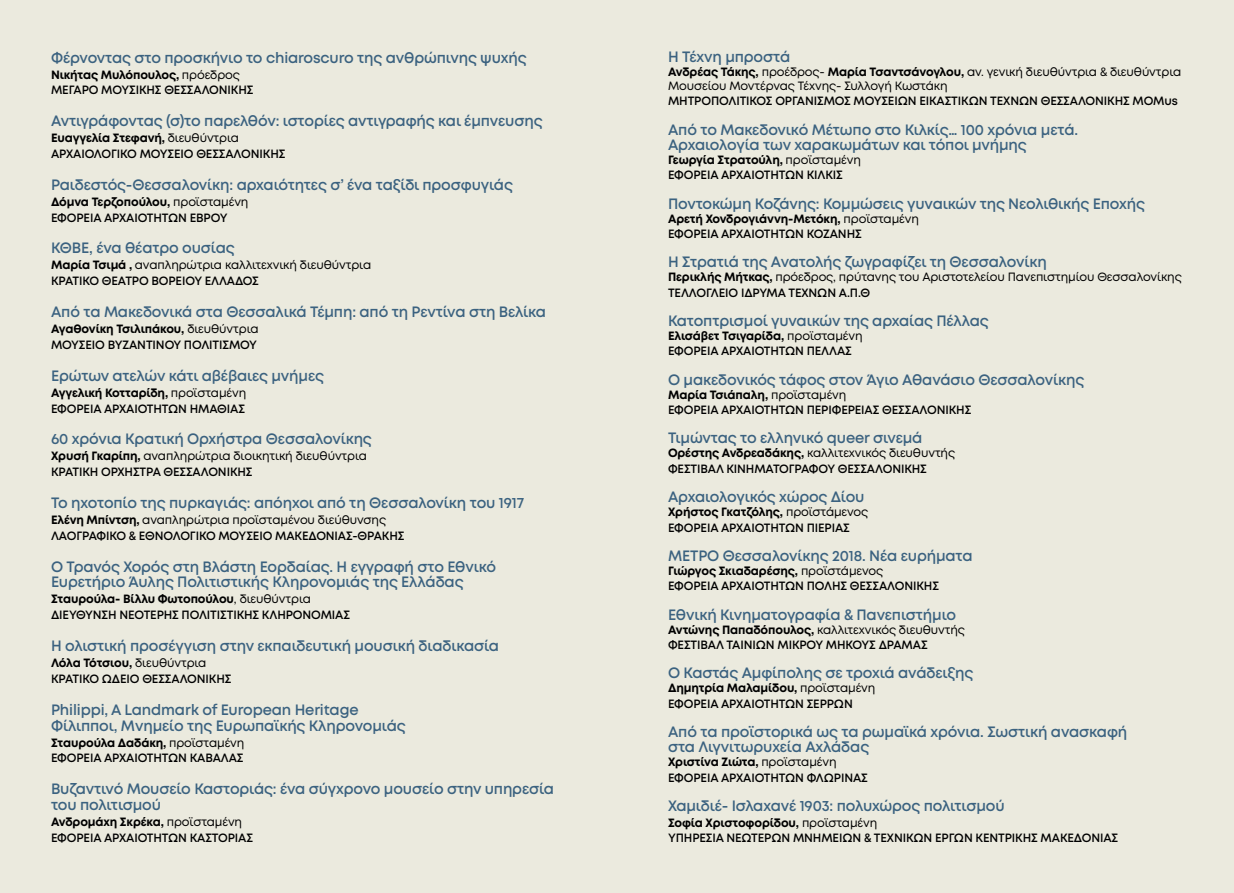
<style>
.page{position:relative;width:1234px;height:893px;background:#fff}
.page>*{position:absolute;margin:0;border:0;box-sizing:border-box;transform-origin:0 0}
.t1{font:600 15px/15.9px "Mont";letter-spacing:-.01em;color:#3b6280}
.t2{font:600 12px/15.9px "Mont";letter-spacing:-.01em;color:#000}
.t3{font:12px/15.9px "Mont";letter-spacing:-.01em;color:#000}
.t4{font:700 12px/15.5px "Mont";letter-spacing:-.01em;color:#000}
.s1{font-weight:700}
.s2{font-weight:400}
.s3{font-weight:600}
</style>
<div class="page">
<div style="left:0;top:0;width:1233px;height:893px;background:#ebeade"></div>
<p class="t1" style="left:51px;top:49px;width:477px">Φέρνοντας στο προσκήνιο το chiaroscuro της ανθρώπινης ψυχής</p>
<p class="t2" style="left:51px;top:66px;width:204px"><span class="s1">Νικήτας Μυλόπουλος,</span> <span class="s2">πρόεδρος<br></span>ΜΕΓΑΡΟ ΜΟΥΣΙΚΗΣ ΘΕΣΣΑΛΟΝΙΚΗΣ</p>
<p class="t1" style="left:51px;top:113px;width:493px">Αντιγράφοντας (σ)το παρελθόν: ιστορίες αντιγραφής και έμπνευσης</p>
<p class="t2" style="left:51px;top:130px;width:236px"><span class="s1">Ευαγγελία Στεφανή,</span> <span class="s2">διευθύντρια<br></span>ΑΡΧΑΙΟΛΟΓΙΚΟ ΜΟΥΣΕΙΟ ΘΕΣΣΑΛΟΝΙΚΗΣ</p>
<p class="t1" style="left:51px;top:177px;width:463px">Ραιδεστός-Θεσσαλονίκη: αρχαιότητες σ’ ένα ταξίδι προσφυγιάς</p>
<p class="t2" style="left:51px;top:194px;width:199px"><span class="s1">Δόμνα Τερζοπούλου,</span> <span class="s2">προϊσταμένη<br></span>ΕΦΟΡΕΙΑ ΑΡΧΑΙΟΤΗΤΩΝ ΕΒΡΟΥ</p>
<p class="t1" style="left:51px;top:240px;width:185px">ΚΘΒΕ, ένα θέατρο ουσίας</p>
<p class="t3" style="left:51px;top:257px;width:321px"><span class="s1">Μαρία Τσιμά ,</span> αναπληρώτρια καλλιτεχνική διευθύντρια<br><span class="s3">ΚΡΑΤΙΚΟ ΘΕΑΤΡΟ ΒΟΡΕΙΟΥ ΕΛΛΑΔΟΣ</span></p>
<p class="t1" style="left:51px;top:304px;width:496px">Από τα Μακεδονικά στα Θεσσαλικά Τέμπη: από τη Ρεντίνα στη Βελίκα</p>
<p class="t2" style="left:51px;top:321px;width:209px"><span class="s1">Αγαθονίκη Τσιλιπάκου,</span> <span class="s2">διευθύντρια<br></span>ΜΟΥΣΕΙΟ ΒΥΖΑΝΤΙΝΟΥ ΠΟΛΙΤΙΣΜΟΥ</p>
<p class="t1" style="left:51px;top:368px;width:274px">Ερώτων ατελών κάτι αβέβαιες μνήμες</p>
<p class="t2" style="left:51px;top:384px;width:197px"><span class="s1">Αγγελική Κοτταρίδη,</span> <span class="s2">προϊσταμένη<br></span>ΕΦΟΡΕΙΑ ΑΡΧΑΙΟΤΗΤΩΝ ΗΜΑΘΙΑΣ</p>
<p class="t1" style="left:51px;top:431px;width:322px">60 χρόνια Κρατική Ορχήστρα Θεσσαλονίκης</p>
<p class="t3" style="left:51px;top:448px;width:317px"><span class="s1">Χρυσή Γκαρίπη,</span> αναπληρώτρια διοικητική διευθύντρια<br><span class="s3">ΚΡΑΤΙΚΗ ΟΡΧΗΣΤΡΑ ΘΕΣΣΑΛΟΝΙΚΗΣ</span></p>
<p class="t1" style="left:51px;top:495px;width:474px">Το ηχοτοπίο της πυρκαγιάς: απόηχοι από τη Θεσσαλονίκη του 1917</p>
<p class="t2" style="left:51px;top:512px;width:355px"><span class="s1">Ελένη Μπίντση,</span> <span class="s2">αναπληρώτρια προϊσταμένου διεύθυνσης<br></span>ΛΑΟΓΡΑΦΙΚΟ &amp; ΕΘΝΟΛΟΓΙΚΟ ΜΟΥΣΕΙΟ ΜΑΚΕΔΟΝΙΑΣ-ΘΡΑΚΗΣ</p>
<p class="t1" style="left:51px;top:558px;width:446px">Ο Τρανός Χορός στη Βλάστη Εορδαίας. Η εγγραφή στο Εθνικό<br>Ευρετήριο Άυλης Πολιτιστικής Κληρονομιάς της Ελλάδας</p>
<p class="t2" style="left:51px;top:591px;width:300px"><span class="s1">Σταυρούλα- Βίλλυ Φωτοπούλου</span><span class="s2">, διευθύντρια<br></span>ΔΙΕΥΘΥΝΣΗ ΝΕΟΤΕΡΗΣ ΠΟΛΙΤΙΣΤΙΚΗΣ ΚΛΗΡΟΝΟΜΙΑΣ</p>
<p class="t1" style="left:51px;top:638px;width:449px">Η ολιστική προσέγγιση στην εκπαιδευτική μουσική διαδικασία</p>
<p class="t2" style="left:51px;top:655px;width:182px"><span class="s1">Λόλα Τότσιου,</span> <span class="s2">διευθύντρια<br></span>ΚΡΑΤΙΚΟ ΩΔΕΙΟ ΘΕΣΣΑΛΟΝΙΚΗΣ</p>
<p class="t1" style="left:51px;top:702px;width:356px">Philippi, A Landmark of European Heritage<br>Φίλιπποι, Mνημείο της Ευρωπαϊκής Κληρονομιάς</p>
<p class="t2" style="left:51px;top:734px;width:195px"><span class="s1">Σταυρούλα Δαδάκη,</span> <span class="s2">προϊσταμένη<br></span>ΕΦΟΡΕΙΑ ΑΡΧΑΙΟΤΗΤΩΝ ΚΑΒΑΛΑΣ</p>
<p class="t1" style="left:51px;top:781px;width:504px">Βυζαντινό Μουσείο Καστοριάς: ένα σύγχρονο μουσείο στην υπηρεσία του πολιτισμού</p>
<p class="t2" style="left:51px;top:814px;width:203px"><span class="s1">Ανδρομάχη Σκρέκα,</span> <span class="s2">προϊσταμένη<br></span>ΕΦΟΡΕΙΑ ΑΡΧΑΙΟΤΗΤΩΝ ΚΑΣΤΟΡΙΑΣ</p>
<p class="t1" style="left:668px;top:49px;width:124px">Η Τέχνη μπροστά</p>
<p class="t3" style="left:668px;top:65px;width:514px;line-height:14px"><span class="s1">Ανδρέας Τάκης,</span> προέδρος- <span class="s1">Μαρία Τσαντσάνογλου,</span> αν. γενική διευθύντρια &amp; διευθύντρια<br>Μουσείου Μοντέρνας Τέχνης- Συλλογή Κωστάκη</p>
<p class="t2" style="left:668px;top:93px;width:511px">ΜΗΤΡΟΠΟΛΙΤΙΚΟΣ ΟΡΓΑΝΙΣΜΟΣ ΜΟΥΣΕΙΩΝ ΕΙΚΑΣΤΙΚΩΝ ΤΕΧΝΩΝ ΘΕΣΣΑΛΟΝΙΚΗΣ MOMus</p>
<p class="t1" style="left:668px;top:122px;width:411px;line-height:15.5px">Από το Μακεδονικό Μέτωπο στο Κιλκίς… 100 χρόνια μετά.<br>Αρχαιολογία των χαρακωμάτων και τόποι μνήμης</p>
<p class="t2" style="left:668px;top:152px;width:194px;line-height:15.5px"><span class="s1">Γεωργία Στρατούλη,</span> <span class="s2">προϊσταμένη<br></span>ΕΦΟΡΕΙΑ ΑΡΧΑΙΟΤΗΤΩΝ ΚΙΛΚΙΣ</p>
<p class="t1" style="left:668px;top:196px;width:478px">Ποντοκώμη Κοζάνης: Κομμώσεις γυναικών της Νεολιθικής Εποχής</p>
<p class="t4" style="left:668px;top:211px;width:252px">Αρετή Χονδρογιάννη-Μετόκη, <span class="s2">προϊσταμένη<br></span><span class="s3">ΕΦΟΡΕΙΑ ΑΡΧΑΙΟΤΗΤΩΝ ΚΟΖΑΝΗΣ</span></p>
<p class="t1" style="left:668px;top:254px;width:380px">H Στρατιά της Ανατολής ζωγραφίζει τη Θεσσαλονίκη</p>
<p class="t3" style="left:668px;top:269px;width:515px;line-height:15.5px"><span class="s1">Περικλής Μήτκας,</span> πρόεδρος, πρύτανης του Αριστοτελείου Πανεπιστημίου Θεσσαλονίκης<br><span class="s3">ΤΕΛΛΟΓΛΕΙΟ ΙΔΡΥΜΑ ΤΕΧΝΩΝ Α.Π.Θ</span></p>
<p class="t1" style="left:668px;top:313px;width:322px">Κατοπτρισμοί γυναικών της αρχαίας Πέλλας</p>
<p class="t2" style="left:668px;top:328px;width:196px;line-height:15.5px"><span class="s1">Ελισάβετ Τσιγαρίδα,</span> <span class="s2">προϊσταμένη<br></span>ΕΦΟΡΕΙΑ ΑΡΧΑΙΟΤΗΤΩΝ ΠΕΛΛΑΣ</p>
<p class="t1" style="left:668px;top:372px;width:417px">Ο μακεδονικός τάφος στον Άγιο Αθανάσιο Θεσσαλονίκης</p>
<p class="t2" style="left:668px;top:387px;width:305px;line-height:15.5px"><span class="s1">Μαρία Τσιάπαλη,</span> <span class="s2">προϊσταμένη<br></span>ΕΦΟΡΕΙΑ ΑΡΧΑΙΟΤΗΤΩΝ ΠΕΡΙΦΕΡΕΙΑΣ ΘΕΣΣΑΛΟΝΙΚΗΣ</p>
<p class="t1" style="left:668px;top:430px;width:256px">Τιμώντας το ελληνικό queer σινεμά</p>
<p class="t2" style="left:668px;top:445px;width:288px;line-height:15.5px"><span class="s1">Ορέστης Ανδρεαδάκης,</span> <span class="s2">καλλιτεχνικός διευθυντής<br></span>ΦΕΣΤΙΒΑΛ ΚΙΝΗΜΑΤΟΓΡΑΦΟΥ ΘΕΣΣΑΛΟΝΙΚΗΣ</p>
<p class="t1" style="left:668px;top:489px;width:198px">Αρχαιολογικός χώρος Δίου</p>
<p class="t2" style="left:668px;top:504px;width:202px;line-height:15.5px"><span class="s1">Χρήστος Γκατζόλης,</span> <span class="s2">προϊστάμενος<br></span>ΕΦΟΡΕΙΑ ΑΡΧΑΙΟΤΗΤΩΝ ΠΙΕΡΙΑΣ</p>
<p class="t1" style="left:668px;top:548px;width:306px">ΜΕΤΡΟ Θεσσαλονίκης 2018. Νέα ευρήματα</p>
<p class="t2" style="left:668px;top:563px;width:272px;line-height:15.5px"><span class="s1">Γιώργος Σκιαδαρέσης,</span> <span class="s2">προϊστάμενος<br></span>ΕΦΟΡΕΙΑ ΑΡΧΑΙΟΤΗΤΩΝ ΠΟΛΗΣ ΘΕΣΣΑΛΟΝΙΚΗΣ</p>
<p class="t1" style="left:668px;top:606px;width:289px">Εθνική Κινηματογραφία &amp; Πανεπιστήμιο</p>
<p class="t2" style="left:668px;top:622px;width:298px;line-height:15.5px"><span class="s1">Αντώνης Παπαδόπουλος,</span> <span class="s2">καλλιτεχνικός διευθυντής<br></span>ΦΕΣΤΙΒΑΛ ΤΑΙΝΙΩΝ ΜΙΚΡΟΥ ΜΗΚΟΥΣ ΔΡΑΜΑΣ</p>
<p class="t1" style="left:668px;top:665px;width:306px">Ο Καστάς Αμφίπολης σε τροχιά ανάδειξης</p>
<p class="t2" style="left:668px;top:680px;width:209px;line-height:15.5px"><span class="s1">Δημητρία Μαλαμίδου,</span> <span class="s2">προϊσταμένη<br></span>ΕΦΟΡΕΙΑ ΑΡΧΑΙΟΤΗΤΩΝ ΣΕΡΡΩΝ</p>
<p class="t1" style="left:668px;top:724px;width:461px;line-height:15.5px">Από τα προϊστορικά ως τα ρωμαϊκά χρόνια. Σωστική ανασκαφή στα Λιγνιτωρυχεία Αχλάδας</p>
<p class="t2" style="left:668px;top:754px;width:201px;line-height:15.5px"><span class="s1">Χριστίνα Ζιώτα,</span> <span class="s2">προϊσταμένη<br></span>ΕΦΟΡΕΙΑ ΑΡΧΑΙΟΤΗΤΩΝ ΦΛΩΡΙΝΑΣ</p>
<p class="t1" style="left:668px;top:798px;width:338px">Χαμιδιέ- Ισλαχανέ 1903: πολυχώρος πολιτισμού</p>
<p class="t2" style="left:668px;top:815px;width:451px;line-height:15.5px"><span class="s1">Σοφία Χριστοφορίδου,</span> <span class="s2">προϊσταμένη<br></span>ΥΠΗΡΕΣΙΑ ΝΕΩΤΕΡΩΝ ΜΝΗΜΕΙΩΝ &amp; ΤΕΧΝΙΚΩΝ ΕΡΓΩΝ ΚΕΝΤΡΙΚΗΣ ΜΑΚΕΔΟΝΙΑΣ</p>
</div>
